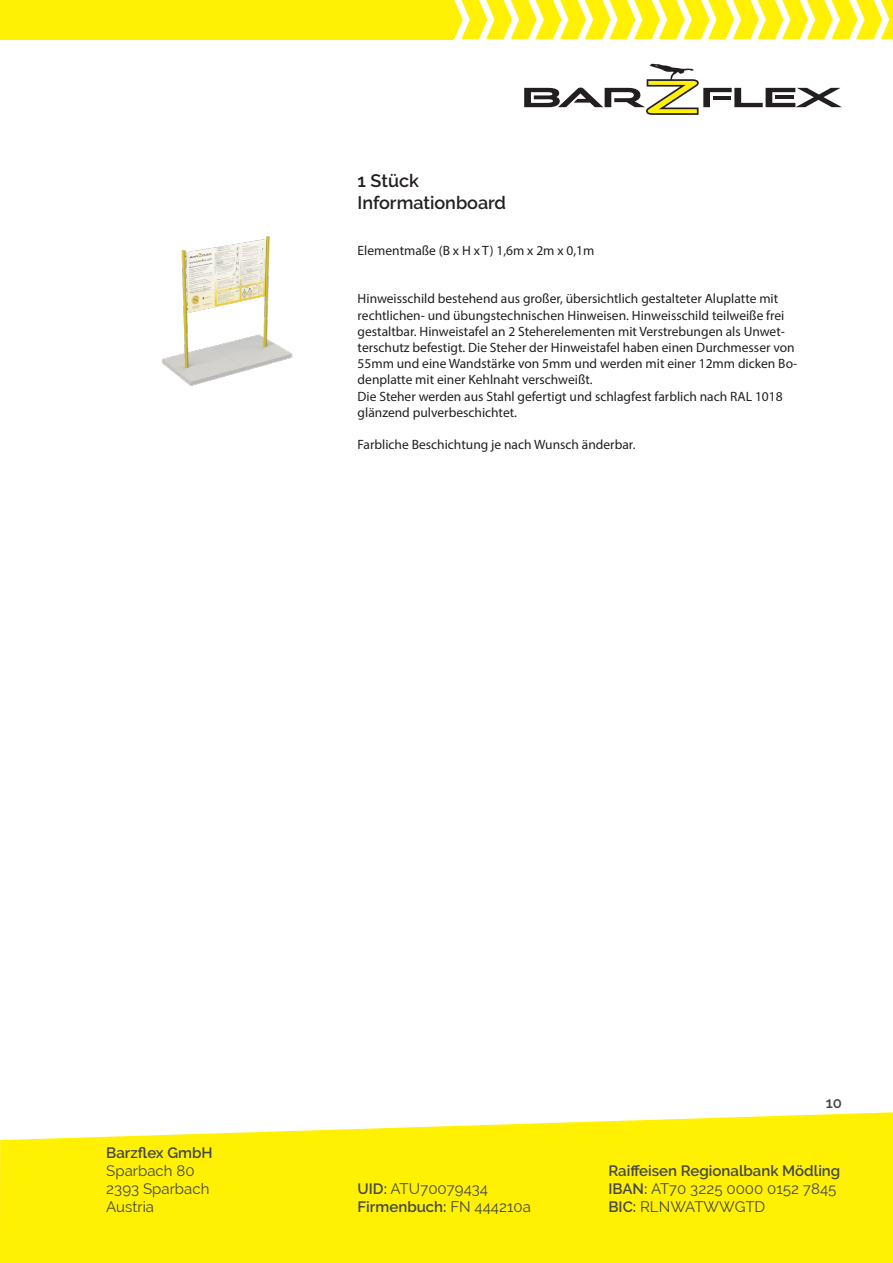
<style>
.page{position:relative;width:893px;height:1263px;background:#fff}
.page>*{position:absolute;margin:0;border:0;box-sizing:border-box;transform-origin:0 0}
.t1{font:600 18px "Raleway";color:#231f20}
.t2{font:600 15px/18px "Raleway";color:#444747}
.t3{font:15px/18px "Raleway";color:#444747}
.t4{font:13.5px/16.2px "Myriad Pro";color:#231f20}
.s1{font-weight:600}
.s2{font-weight:400}
</style>
<div class="page">
<svg style="left:0;top:1112px;width:893px;height:151px;background:#fff218"></svg>
<svg style="left:453px;top:0;width:440px;height:39px"></svg>
<div style="left:0;top:0;width:453px;height:39px;background:#fff101"></div>
<svg style="left:524px;top:64px;width:318px;height:51px"></svg>
<img style="left:162px;top:236px;width:131px;height:150px">
<p class="t1" style="left:358px;top:171px;width:63px">1 Stück</p>
<p class="t1" style="left:358px;top:192px;width:150px">Informationboard</p>
<p class="t4" style="left:358px;top:242px;width:238px">Elementmaße (B x H x T) 1,6m x 2m x 0,1m</p>
<p class="t4" style="left:358px;top:291px;width:441px">Hinweisschild bestehend aus großer, übersichtlich gestalteter Aluplatte mit rechtlichen- und übungstechnischen Hinweisen. Hinweisschild teilweiße frei gestaltbar. Hinweistafel an 2 Steherelementen mit Verstrebungen als Unwet&shy;terschutz befestigt. Die Steher der Hinweistafel haben einen Durchmesser von 55mm und eine Wandstärke von 5mm und werden mit einer 12mm dicken Bo&shy;denplatte mit einer Kehlnaht verschweißt.</p>
<p class="t4" style="left:358px;top:388px;width:427px">Die Steher werden aus Stahl gefertigt und schlagfest farblich nach RAL 1018 glänzend pulverbeschichtet.</p>
<p class="t4" style="left:358px;top:436px;width:279px">Farbliche Beschichtung je nach Wunsch änderbar.</p>
<p class="t2" style="left:106px;top:1144px;width:108px">Barzflex GmbH</p>
<p class="t3" style="left:106px;top:1161px;width:105px">Sparbach 80<br>2393 Sparbach<br>Austria</p>
<p class="t3" style="left:358px;top:1179px;width:175px"><span class="s1">UID:</span> ATU70079434<br><span class="s1">Firmenbuch:</span> FN 444210a</p>
<p class="t2" style="left:826px;top:1093px;width:18px">10</p>
<p class="t2" style="left:608px;top:1162px;width:233px">Raiffeisen Regionalbank Mödling<br>IBAN: <span class="s2">AT70 3225 0000 0152 7845<br></span>BIC: <span class="s2">RLNWATWWGTD</span></p>
</div>
